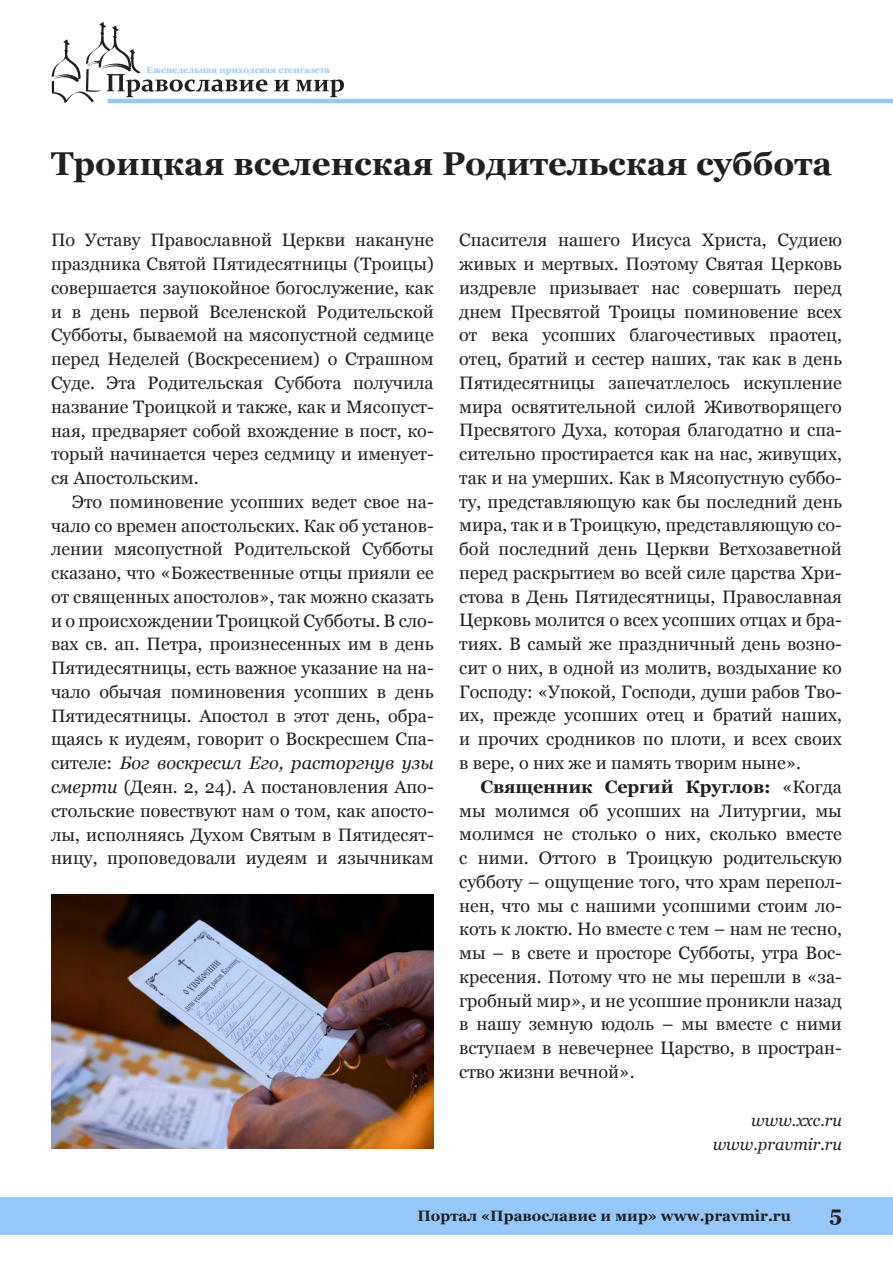
<style>
.page{position:relative;width:893px;height:1263px;background:#fff}
.page>*{position:absolute;margin:0;border:0;box-sizing:border-box;transform-origin:0 0}
.t1{font:700 33px "Georgia";color:#231f20}
.t2{font:700 21px "Georgia";color:#231f20}
.t3{font:18px/23.7px "Georgia";color:#231f20;text-align:justify}
.t4{font:italic 16.5px/23.9px "Georgia";color:#231f20;text-align:right}
.t5{font:700 15px "Georgia";color:#231f20}
.t6{font:700 9px "Georgia";color:#96c8fa}
.s1{font-style:italic}
.s2{font-weight:700}
</style>
<div class="page">
<svg style="left:52px;top:22px;width:215px;height:81px"></svg>
<svg style="left:274px;top:80px;width:15px;height:11px"></svg>
<svg style="left:296px;top:79px;width:48px;height:18px"></svg>
<hr style="left:108px;top:99px;width:785px;height:4px;background:#96c8fa">
<div style="left:0;top:1197px;width:893px;height:37px;background:#96c8fa"></div>
<img style="left:51px;top:895px;width:383px;height:253px">
<p class="t6" style="left:147px;top:64px;width:185px">Еженедельная приходская стенгазета</p>
<h1 class="t1" style="left:51px;top:142px;width:782px">Троицкая вселенская Родительская суббота</h1>
<p class="t3" style="left:51px;top:229px;width:384px">По Уставу Православной Церкви накануне праздника Святой Пятидесятницы (Троицы) совершается заупокойное богослужение, как и в день первой Вселенской Родительской Субботы, бываемой на мясопустной седмице перед Неделей (Воскресением) о Страшном Суде. Эта Родительская Суббота получила название Троицкой и также, как и Мясопуст&shy;ная, предваряет собой вхождение в пост, ко&shy;торый начинается через седмицу и именует&shy;ся Апостольским.</p>
<p class="t3" style="left:51px;top:490px;width:384px;text-indent:21px">Это поминовение усопших ведет свое на&shy;чало со времен апостольских. Как об установ&shy;лении мясопустной Родительской Субботы сказано, что «Божественные отцы прияли ее от священных апостолов», так можно сказать и о происхождении Троицкой Субботы. В сло&shy;вах св. ап. Петра, произнесенных им в день Пятидесятницы, есть важное указание на на&shy;чало обычая поминовения усопших в день Пятидесятницы. Апостол в этот день, обра&shy;щаясь к иудеям, говорит о Воскресшем Спа&shy;сителе: <span class="s1">Бог воскресил Его, расторгнув узы смерти</span> (Деян. 2, 24). А постановления Апо&shy;стольские повествуют нам о том, как апосто&shy;лы, исполняясь Духом Святым в Пятидесят&shy;ницу, проповедовали иудеям и язычникам</p>
<p class="t3" style="left:459px;top:229px;width:384px">Спасителя нашего Иисуса Христа, Судиею живых и мертвых. Поэтому Святая Церковь издревле призывает нас совершать перед днем Пресвятой Троицы поминовение всех от века усопших благочестивых праотец, отец, братий и сестер наших, так как в день Пятидесятницы запечатлелось искупление мира освятительной силой Животворящего Пресвятого Духа, которая благодатно и спа&shy;сительно простирается как на нас, живущих, так и на умерших. Как в Мясопустную суббо&shy;ту, представляющую как бы последний день мира, так и в Троицкую, представляющую со&shy;бой последний день Церкви Ветхозаветной перед раскрытием во всей силе царства Хри&shy;стова в День Пятидесятницы, Православная Церковь молится о всех усопших отцах и бра&shy;тиях. В самый же праздничный день возно&shy;сит о них, в одной из молитв, воздыхание ко Господу: «Упокой, Господи, души рабов Тво&shy;их, прежде усопших отец и братий наших, и прочих сродников по плоти, и всех своих в вере, о них же и память творим ныне».</p>
<p class="t3" style="left:459px;top:775px;width:384px;text-indent:21px"><span class="s2">Священник Сергий Круглов:</span> «Когда мы молимся об усопших на Литургии, мы молимся не столько о них, сколько вместе с ними. Оттого в Троицкую родительскую субботу – ощущение того, что храм перепол&shy;нен, что мы с нашими усопшими стоим ло&shy;коть к локтю. Но вместе с тем – нам не тесно, мы – в свете и просторе Субботы, утра Вос&shy;кресения. Потому что не мы перешли в «за&shy;гробный мир», и не усопшие проникли назад в нашу земную юдоль – мы вместе с ними вступаем в невечернее Царство, в простран&shy;ство жизни вечной».</p>
<p class="t4" style="left:713px;top:1108px;width:131px">www.xxc.ru www.pravmir.ru</p>
<p class="t5" style="left:417px;top:1206px;width:375px">Портал «Православие и мир» www.pravmir.ru</p>
<p class="t2" style="left:829px;top:1200px;width:14px">5</p>
</div>
